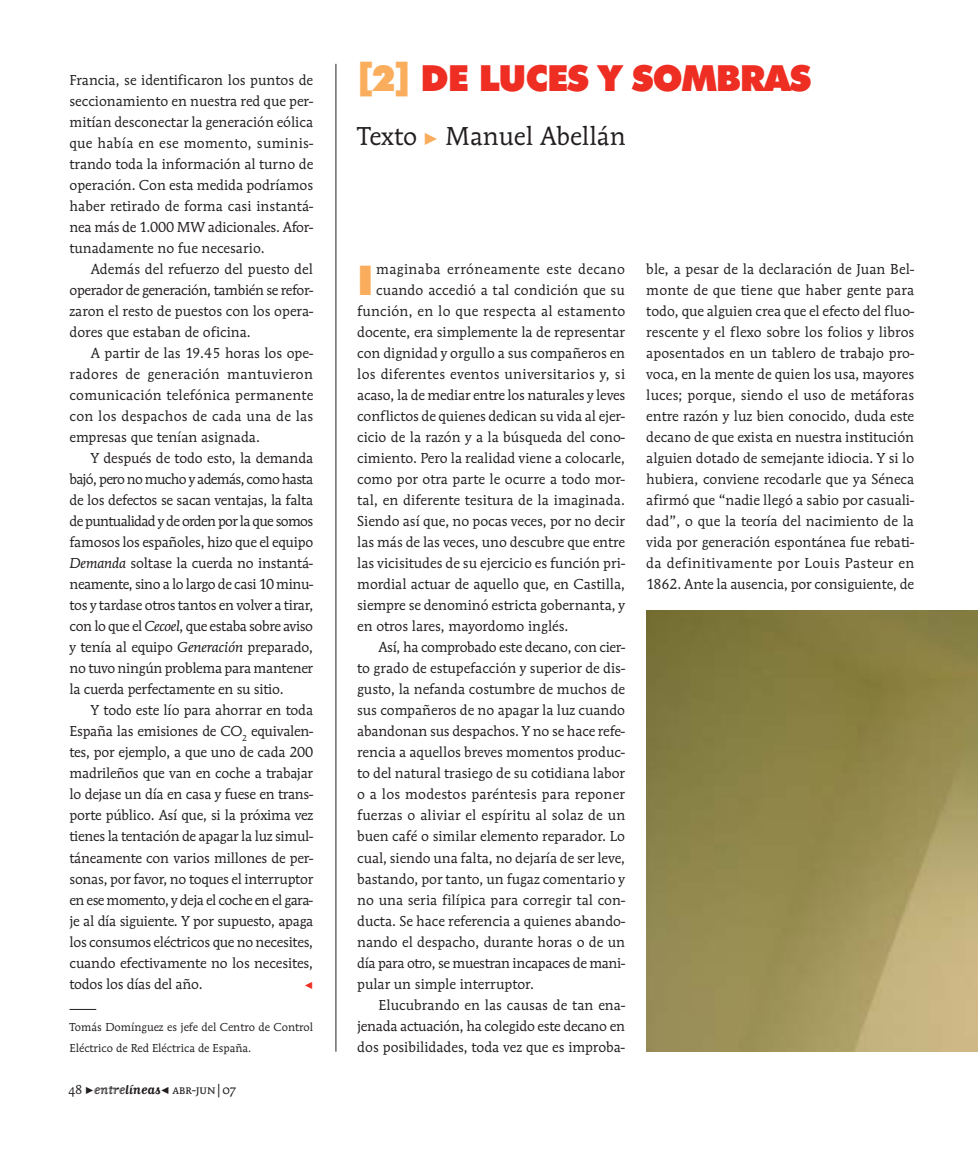
<style>
.page{position:relative;width:978px;height:1149px;background:#fff}
.page>*{position:absolute;margin:0;border:0;box-sizing:border-box;transform-origin:0 0}
.t1{font:900 40.95px "Futura BT";color:#faae5d}
.t2{font:900 36px "Futura BT";letter-spacing:-.035em;color:#ee2e22}
.t3{font:27px "Mendoza";color:#231f20}
.t4{font:15px/21px "Mendoza";color:#231f20;text-align:justify}
.t5{font:15px "Mendoza";letter-spacing:.02em;color:#231f20}
.t6{font:15px "Mendoza";letter-spacing:-.025em;color:#231f20}
.t7{font:15px "Mendoza";letter-spacing:-.02em;color:#231f20}
.t8{font:15px "Mendoza";letter-spacing:.025em;color:#231f20}
.t9{font:13.5px "Mendoza SC";color:#231f20}
.t10{font:12px/21px "Mendoza";color:#231f20}
.t11{font:10.5px "Albarrana Dingbats";color:#ee2e22}
.s1{font-style:italic}
.s2{font-family:"Matrix Inline Script";font-size:15px}
.s3{font-family:"Matrix Script";font-weight:700;font-size:15px}
.s4{color:#faae5d}
</style>
<div class="page">
<svg style="left:70px;top:1008px;width:26px;height:1px"></svg>
<hr style="left:336px;top:64px;width:1px;height:987px;background:#231f20">
<img style="left:646px;top:610px;width:332px;height:441px">
<p class="t4" style="left:70px;top:69px;width:246px">Francia, se identificaron los puntos de seccionamiento en nuestra red que per&shy;mitían desconectar la generación eólica que había en ese momento, suminis&shy;trando toda la información al turno de operación. Con esta medida podríamos haber retirado de forma casi instantá&shy;nea más de 1.000 MW adicionales. Afor&shy;tunadamente no fue necesario.</p>
<p class="t4" style="left:70px;top:258px;width:245px;text-indent:21px">Además del refuerzo del puesto del operador de generación, también se refor&shy;zaron el resto de puestos con los opera&shy;dores que estaban de oficina.</p>
<p class="t4" style="left:70px;top:342px;width:245px;text-indent:21px">A partir de las 19.45 horas los ope&shy;radores de generación mantuvieron comunicación telefónica permanente con los despachos de cada una de las empresas que tenían asignada.</p>
<p class="t4" style="left:70px;top:447px;width:245px;text-indent:21px">Y después de todo esto, la demanda bajó, pero no mucho y además, como hasta de los defectos se sacan ventajas, la falta de puntualidad y de orden por la que somos famosos los españoles, hizo que el equipo <span class="s1">Demanda</span> soltase la cuerda no instantá&shy;neamente, sino a lo largo de casi 10 minu&shy;tos y tardase otros tantos en volver a tirar, con lo que el <span class="s1">Cecoel</span>, que estaba sobre aviso y tenía al equipo <span class="s1">Generación</span> preparado, no tuvo ningún problema para mantener la cuerda perfectamente en su sitio.</p>
<p class="t4" style="left:70px;top:699px;width:245px;text-indent:21px">Y todo este lío para ahorrar en toda España las emisiones de CO<sub>2</sub> equivalen&shy;tes, por ejemplo, a que uno de cada 200 madrileños que van en coche a trabajar lo dejase un día en casa y fuese en trans&shy;porte público. Así que, si la próxima vez tienes la tentación de apagar la luz simul&shy;táneamente con varios millones de per&shy;sonas, por favor, no toques el interruptor en ese momento, y deja el coche en el gara&shy;je al día siguiente. Y por supuesto, apaga los consumos eléctricos que no necesites, cuando efectivamente no los necesites, todos los días del año.</p>
<p class="t11" style="left:305px;top:978px;width:10px">●</p>
<p class="t10" style="left:70px;top:1015px;width:245px">Tomás Domínguez es jefe del Centro de Control<br>Eléctrico de Red Eléctrica de España.</p>
<p class="t9" style="left:68px;top:1080px;width:170px">48 <span class="s2">entre</span><span class="s3">líneas</span>● abr-jun|07</p>
<h2 class="t2" style="left:357px;top:64px;width:456px"><span class="s4">[2]</span> DE LUCES Y SOMBRAS</h2>
<h3 class="t3" style="left:357px;top:120px;width:270px">Texto Manuel Abellán</h3>
<h1 class="t1" style="left:357px;top:264px;width:18px">I</h1>
<p class="t8" style="left:376px;top:260px;width:250px">maginaba erróneamente este decano</p>
<p class="t4" style="left:376px;top:279px;width:250px">cuando accedió a tal condición que su</p>
<p class="t4" style="left:357px;top:300px;width:270px">función, en lo que respecta al estamento</p>
<p class="t4" style="left:357px;top:321px;width:269px">docente, era simplemente la de representar</p>
<p class="t4" style="left:357px;top:342px;width:269px">con dignidad y orgullo a sus compañeros en</p>
<p class="t5" style="left:357px;top:365px;width:269px">los diferentes eventos universitarios y, si</p>
<p class="t4" style="left:357px;top:384px;width:269px">acaso, la de mediar entre los naturales y leves</p>
<p class="t4" style="left:357px;top:405px;width:269px">conflictos de quienes dedican su vida al ejer-</p>
<p class="t4" style="left:357px;top:426px;width:270px">cicio de la razón y a la búsqueda del cono-</p>
<p class="t4" style="left:357px;top:447px;width:269px">cimiento. Pero la realidad viene a colocarle,</p>
<p class="t4" style="left:357px;top:468px;width:270px">como por otra parte le ocurre a todo mor-</p>
<p class="t4" style="left:357px;top:489px;width:269px">tal, en diferente tesitura de la imaginada.</p>
<p class="t4" style="left:357px;top:510px;width:269px">Siendo así que, no pocas veces, por no decir</p>
<p class="t4" style="left:357px;top:531px;width:269px">las más de las veces, uno descubre que entre</p>
<p class="t4" style="left:357px;top:552px;width:270px">las vicisitudes de su ejercicio es función pri-</p>
<p class="t4" style="left:357px;top:573px;width:269px">mordial actuar de aquello que, en Castilla,</p>
<p class="t4" style="left:357px;top:594px;width:269px">siempre se denominó estricta gobernanta, y</p>
<p class="t4" style="left:357px;top:615px;width:213px">en otros lares, mayordomo inglés.</p>
<p class="t7" style="left:378px;top:638px;width:248px">Así, ha comprobado este decano, con cier-</p>
<p class="t4" style="left:357px;top:657px;width:270px">to grado de estupefacción y superior de dis-</p>
<p class="t4" style="left:357px;top:678px;width:269px">gusto, la nefanda costumbre de muchos de</p>
<p class="t4" style="left:357px;top:699px;width:269px">sus compañeros de no apagar la luz cuando</p>
<p class="t4" style="left:357px;top:720px;width:269px">abandonan sus despachos. Y no se hace refe-</p>
<p class="t4" style="left:357px;top:741px;width:270px">rencia a aquellos breves momentos produc-</p>
<p class="t4" style="left:357px;top:762px;width:269px">to del natural trasiego de su cotidiana labor</p>
<p class="t4" style="left:357px;top:783px;width:269px">o a los modestos paréntesis para reponer</p>
<p class="t4" style="left:357px;top:804px;width:270px">fuerzas o aliviar el espíritu al solaz de un</p>
<p class="t4" style="left:357px;top:825px;width:269px">buen café o similar elemento reparador. Lo</p>
<p class="t4" style="left:357px;top:846px;width:270px">cual, siendo una falta, no dejaría de ser leve,</p>
<p class="t4" style="left:357px;top:867px;width:269px">bastando, por tanto, un fugaz comentario y</p>
<p class="t4" style="left:357px;top:888px;width:270px">no una seria filípica para corregir tal con-</p>
<p class="t4" style="left:357px;top:909px;width:270px">ducta. Se hace referencia a quienes abando-</p>
<p class="t4" style="left:357px;top:930px;width:269px">nando el despacho, durante horas o de un</p>
<p class="t6" style="left:357px;top:953px;width:270px">día para otro, se muestran incapaces de mani-</p>
<p class="t4" style="left:357px;top:972px;width:178px">pular un simple interruptor.</p>
<p class="t4" style="left:378px;top:993px;width:248px">Elucubrando en las causas de tan ena-</p>
<p class="t4" style="left:357px;top:1014px;width:269px">jenada actuación, ha colegido este decano en</p>
<p class="t4" style="left:357px;top:1035px;width:269px">dos posibilidades, toda vez que es improba-</p>
<p class="t4" style="left:646px;top:258px;width:270px">ble, a pesar de la declaración de Juan Bel&shy;monte de que tiene que haber gente para todo, que alguien crea que el efecto del fluo&shy;rescente y el flexo sobre los folios y libros aposentados en un tablero de trabajo pro&shy;voca, en la mente de quien los usa, mayores luces; porque, siendo el uso de metáforas entre razón y luz bien conocido, duda este decano de que exista en nuestra institución alguien dotado de semejante idiocia. Y si lo hubiera, conviene recodarle que ya Séneca afirmó que “nadie llegó a sabio por casuali&shy;dad”, o que la teoría del nacimiento de la vida por generación espontánea fue rebati&shy;da definitivamente por Louis Pasteur en 1862. Ante la ausencia, por consiguiente, de</p>
</div>
